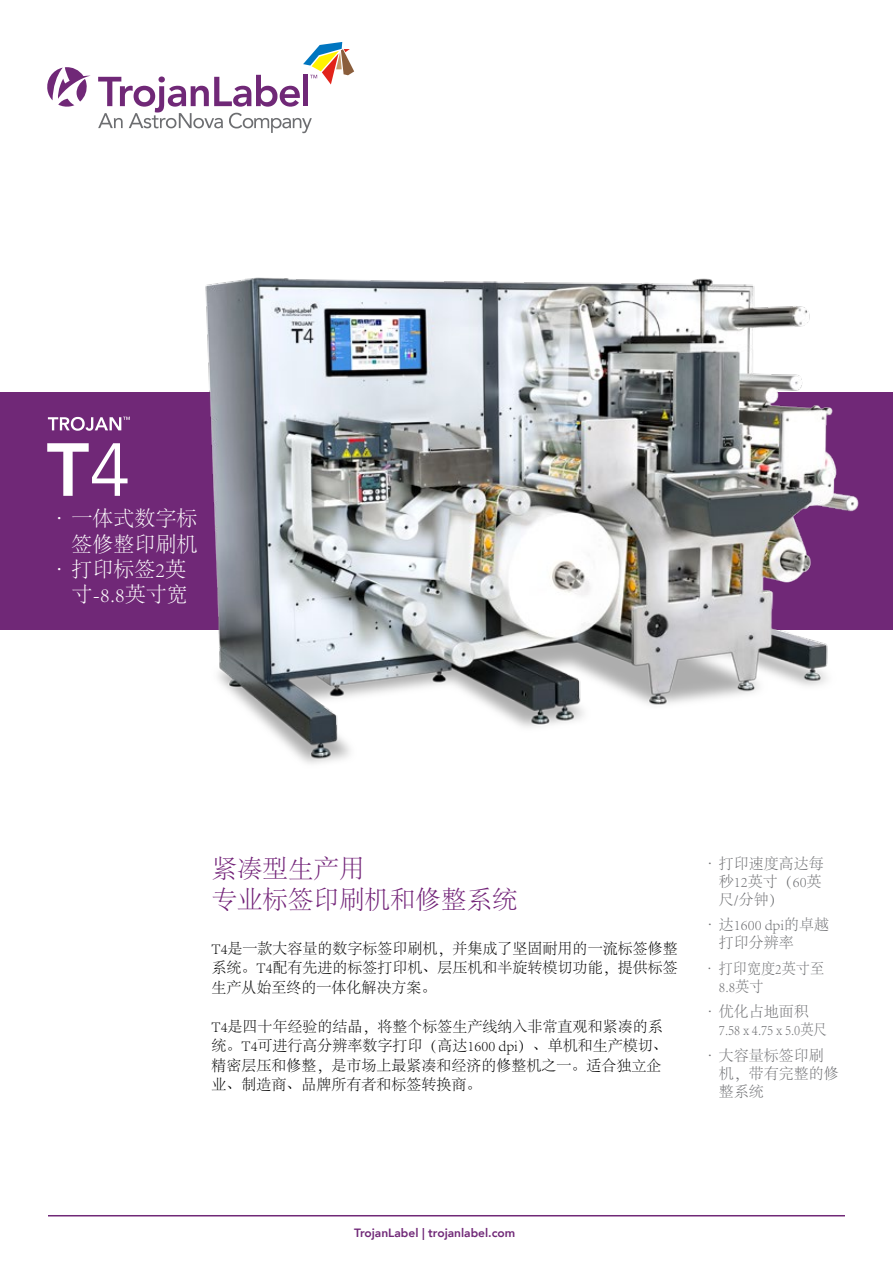
<style>
.page{position:relative;width:893px;height:1263px;background:#fff}
.page>*{position:absolute;margin:0;border:0;box-sizing:border-box;transform-origin:0 0}
.t1{font:300 25.5px/30.3px "Adobe Song Std";color:#712177}
.t2{font:300 21px/25.2px "Adobe Song Std";color:#fff;text-align:right}
.t3{font:300 15px/19.5px "Adobe Song Std";color:#000;text-align:justify}
.t4{font:300 15px/18px "Adobe Song Std";color:#6d6e71}
.t5{font:300 15px/18px "Adobe Song Std";color:#6d6e71;scale:.94 1}
.t6{font:800 12px "Avenir";color:#702877}
</style>
<div class="page">
<hr style="left:48px;top:1215px;width:797px;height:1px;background:#702877">
<div style="left:0;top:392px;width:893px;height:238px;background:#702877"></div>
<img style="left:205px;top:277px;width:654px;height:487px">
<svg style="left:47px;top:443px;width:81px;height:53px"></svg>
<svg style="left:48px;top:417px;width:82px;height:14px"></svg>
<svg style="left:47px;top:67px;width:44px;height:40px"></svg>
<svg style="left:98px;top:42px;width:256px;height:91px"></svg>
<h2 class="t2" style="left:49px;top:507px;width:150px">• 一体式数字标签修整印刷机</h2>
<h2 class="t2" style="left:49px;top:557px;width:140px">• 打印标签2英寸-8.8英寸宽</h2>
<h1 class="t1" style="left:212px;top:855px;width:308px">紧凑型生产用<br>专业标签印刷机和修整系统</h1>
<p class="t3" style="left:212px;top:939px;width:468px">T4是一款大容量的数字标签印刷机，并集成了坚固耐用的一流标签修整系统。T4配有先进的标签打印机、层压机和半旋转模切功能，提供标签生产从始至终的一体化解决方案。</p>
<p class="t3" style="left:212px;top:1017px;width:458px;text-align:left">T4是四十年经验的结晶，将整个标签生产线纳入非常直观和紧凑的系统。T4可进行高分辨率数字打印（高达1600 dpi）、单机和生产模切、精密层压和修整，是市场上最紧凑和经济的修整机之一。适合独立企业、制造商、品牌所有者和标签转换商。</p>
<p class="t4" style="left:719px;top:855px;width:106px;text-indent:-17px">• 打印速度高达每秒12英寸（60英尺/分钟）</p>
<p class="t4" style="left:719px;top:916px;width:112px;text-indent:-17px">• 达1600 dpi的卓越打印分辨率</p>
<p class="t5" style="left:719px;top:960px;width:113px;text-indent:-17px">• 打印宽度2英寸至<br>8.8英寸</p>
<p class="t4" style="left:719px;top:1003px;width:109px;text-indent:-17px">• 优化占地面积<br>7.58 x 4.75 x 5.0英尺</p>
<p class="t4" style="left:719px;top:1047px;width:121px;text-indent:-17px">• 大容量标签印刷机，带有完整的修整系统</p>
<p class="t6" style="left:354px;top:1224px;width:163px">TrojanLabel | trojanlabel.com</p>
</div>
